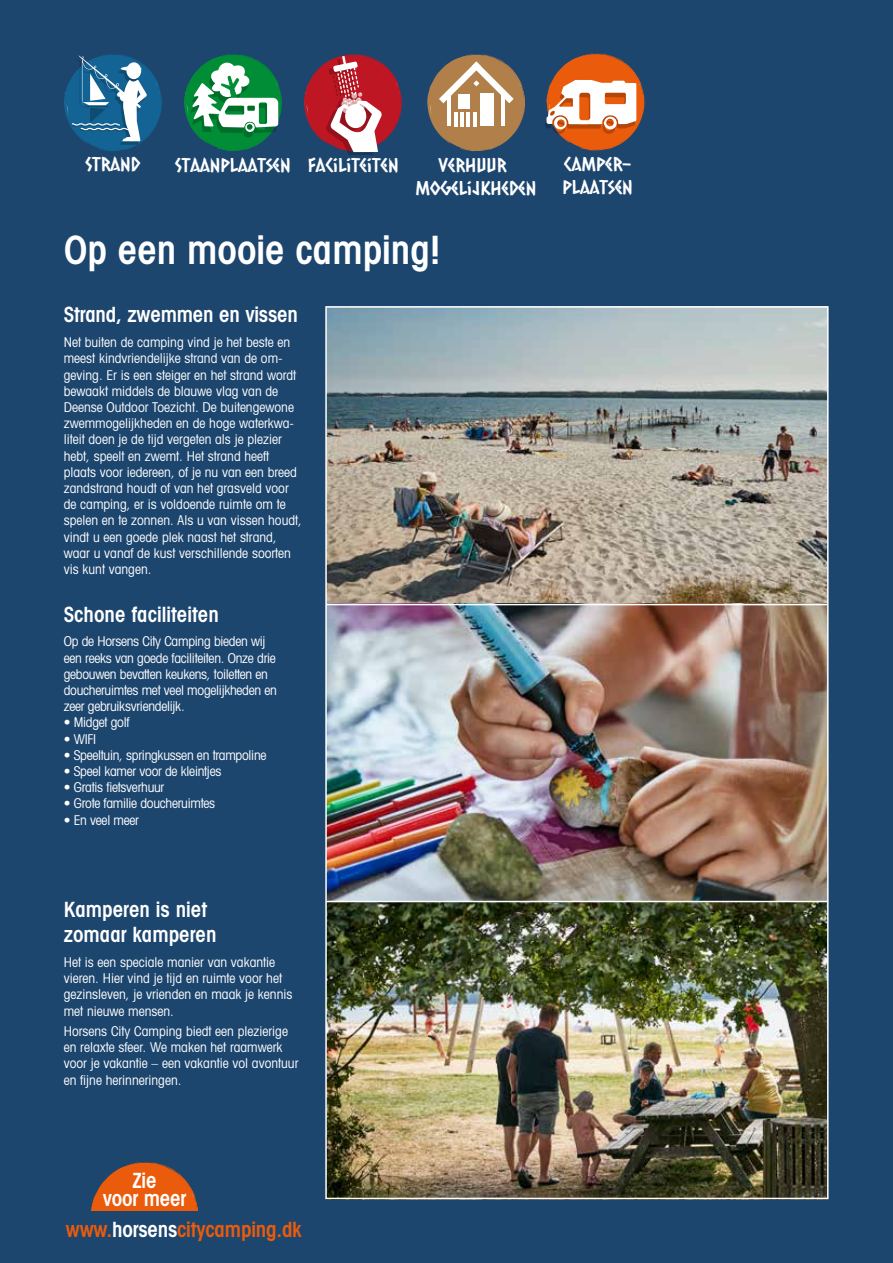
<style>
.page{position:relative;width:893px;height:1263px;background:#1d466f}
.page>*{position:absolute;margin:0;border:0;box-sizing:border-box;transform-origin:0 0}
.t1{font:600 condensed 39px "Avant Garde";color:#fff}
.t2{font:600 condensed 21px/18px "Avant Garde";color:#fff;text-align:center}
.t3{font:600 condensed 21px "Avant Garde";letter-spacing:-.01em;color:#ea5b0b}
.t4{font:19.2px/23.1px "Caesar Dressing";color:#fff}
.t5{font:condensed 13.5px/16.2px "Avant Garde";color:#fff}
.t6{font:condensed 13.5px/16.2px "Avant Garde";letter-spacing:-.02em;color:#fff}
.s1{color:#fff}
</style>
<div class="page">
<img style="left:328px;top:309px;width:498px;height:295px">
<img style="left:328px;top:605px;width:498px;height:296px">
<img style="left:328px;top:902px;width:498px;height:294px">
<hr style="left:326px;top:604px;width:502px;height:1px;background:#fff">
<hr style="left:326px;top:901px;width:502px;height:1px;background:#fff">
<svg style="left:91px;top:1162px;width:107px;height:49px"></svg>
<svg style="left:545px;top:54px;width:100px;height:97px"></svg>
<svg style="left:64px;top:54px;width:98px;height:97px"></svg>
<svg style="left:184px;top:54px;width:98px;height:97px"></svg>
<svg style="left:304px;top:54px;width:98px;height:101px"></svg>
<svg style="left:427px;top:54px;width:98px;height:97px"></svg>
<h3 class="t4" style="left:85px;top:152px;width:57px">STRAND</h3>
<h3 class="t4" style="left:175px;top:153px;width:225px">STAANPLAATSEN FACILITEITEN</h3>
<h3 class="t4" style="left:415px;top:153px;width:123px;text-align:center">VERHUUR<br>MOGELIJKHEDEN</h3>
<h1 class="t1" style="left:64px;top:226px;width:379px">Op een mooie camping!</h1>
<h2 class="t2" style="left:64px;top:306px;width:236px">Strand, zwemmen en vissen</h2>
<p class="t5" style="left:64px;top:334px;width:240px">Net buiten de camping vind je het beste en meest kindvriendelijke strand van de om&shy;geving. Er is een steiger en het strand wordt bewaakt middels de blauwe vlag van de Deense Outdoor Toezicht. De buitengewone zwemmogelijkheden en de hoge waterkwa&shy;liteit doen je de tijd vergeten als je plezier hebt, speelt en zwemt. Het strand heeft plaats voor iedereen, of je nu van een breed zandstrand houdt of van het grasveld voor de camping, er is voldoende ruimte om te spelen en te zonnen. Als u van vissen houdt, vindt u een goede plek naast het strand, waar u vanaf de kust verschillende soorten vis kunt vangen.</p>
<h2 class="t2" style="left:64px;top:605px;width:157px">Schone faciliteiten</h2>
<p class="t6" style="left:64px;top:633px;width:215px">Op de Horsens City Camping bieden wij een reeks van goede faciliteiten. Onze drie gebouwen bevatten keukens, toiletten en doucheruimtes met veel mogelijkheden en zeer gebruiksvriendelijk.</p>
<p class="t6" style="left:64px;top:714px;width:67px">• Midget golf</p>
<p class="t5" style="left:64px;top:730px;width:34px">• WIFI</p>
<p class="t6" style="left:64px;top:746px;width:204px">• Speeltuin, springkussen en trampoline</p>
<p class="t6" style="left:64px;top:763px;width:159px">• Speel kamer voor de kleintjes</p>
<p class="t6" style="left:64px;top:779px;width:102px">• Gratis fietsverhuur</p>
<p class="t6" style="left:64px;top:795px;width:153px">• Grote familie doucheruimtes</p>
<p class="t6" style="left:64px;top:811px;width:77px">• En veel meer</p>
<h3 class="t4" style="left:562px;top:152px;width:72px">CAMPER-<br>PLAATSEN</h3>
<h2 class="t2" style="left:64px;top:896px;width:154px;line-height:25.2px;text-align:left">Kamperen is niet zomaar kamperen</h2>
<p class="t5" style="left:64px;top:954px;width:230px">Het is een speciale manier van vakantie vieren. Hier vind je tijd en ruimte voor het gezinsleven, je vrienden en maak je kennis met nieuwe mensen.</p>
<p class="t5" style="left:64px;top:1023px;width:236px">Horsens City Camping biedt een plezierige en relaxte sfeer. We maken het raamwerk voor je vakantie – een vakantie vol avontuur en fijne herinneringen.</p>
<h2 class="t2" style="left:103px;top:1171px;width:85px">Zie<br>voor meer</h2>
<h2 class="t3" style="left:66px;top:1216px;width:237px">www.<span class="s1">horsens</span>citycamping.dk</h2>
</div>
